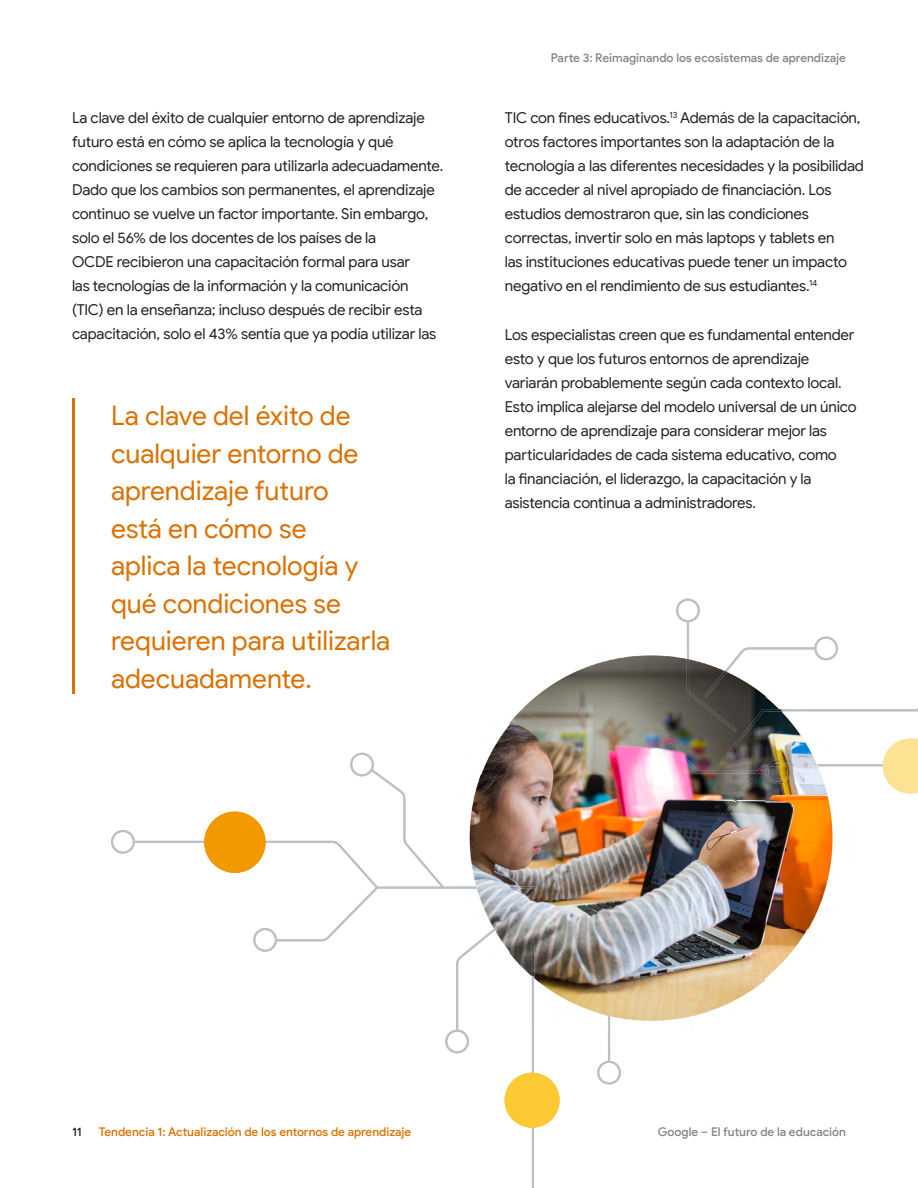
<style>
.page{position:relative;width:918px;height:1188px;background:#fff}
.page>*{position:absolute;margin:0;border:0;box-sizing:border-box;transform-origin:0 0}
.t1{font:27px/37.5px "Google Sans Display";color:#db7100}
.t2{font:15px/24px "Google Sans";letter-spacing:-.015em;color:#202124}
.t3{font:500 12px "Google Sans Display";letter-spacing:-.005em;color:#80868b}
.t4{font:500 12px "Google Sans Display";letter-spacing:-.005em;color:#db7100}
.t5{font:500 12px "Google Sans Display";color:#202124}
</style>
<div class="page">
<img style="left:277px;top:622px;width:556px;height:566px">
<img style="left:135px;top:770px;width:400px;height:171px">
<img style="left:111px;top:830px;width:24px;height:24px">
<img style="left:253px;top:928px;width:24px;height:24px">
<img style="left:350px;top:753px;width:24px;height:23px">
<img style="left:532px;top:942px;width:2px;height:246px">
<img style="left:561px;top:951px;width:49px;height:110px">
<img style="left:456px;top:920px;width:50px;height:110px">
<img style="left:597px;top:1061px;width:24px;height:24px">
<img style="left:687px;top:622px;width:49px;height:102px">
<img style="left:676px;top:598px;width:24px;height:24px">
<img style="left:445px;top:1030px;width:24px;height:23px">
<img style="left:712px;top:708px;width:206px;height:56px">
<img style="left:712px;top:764px;width:171px;height:66px">
<img style="left:883px;top:738px;width:35px;height:56px">
<img style="left:505px;top:1073px;width:55px;height:55px">
<img style="left:705px;top:647px;width:109px;height:50px">
<img style="left:657px;top:724px;width:109px;height:49px">
<img style="left:814px;top:636px;width:24px;height:24px">
<img style="left:766px;top:760px;width:24px;height:24px">
<img style="left:204px;top:812px;width:62px;height:61px">
<hr style="left:72px;top:398px;width:3px;height:296px;background:#db7100">
<p class="t3" style="left:551px;top:50px;width:297px">Parte 3: Reimaginando los ecosistemas de aprendizaje</p>
<p class="t2" style="left:72px;top:105px;width:373px">La clave del éxito de cualquier entorno de aprendizaje futuro está en cómo se aplica la tecnología y qué condiciones se requieren para utilizarla adecuadamente.<br>Dado que los cambios son permanentes, el aprendizaje continuo se vuelve un factor importante. Sin embargo, solo el 56% de los docentes de los países de la<br>OCDE recibieron una capacitación formal para usar<br>las tecnologías de la información y la comunicación (TIC) en la enseñanza; incluso después de recibir esta capacitación, solo el 43% sentía que ya podía utilizar las</p>
<p class="t2" style="left:505px;top:105px;width:361px">TIC con fines educativos.<sup>13</sup> Además de la capacitación, otros factores importantes son la adaptación de la tecnología a las diferentes necesidades y la posibilidad de acceder al nivel apropiado de financiación. Los estudios demostraron que, sin las condiciones correctas, invertir solo en más laptops y tablets en<br>las instituciones educativas puede tener un impacto negativo en el rendimiento de sus estudiantes.<sup>14</sup></p>
<p class="t2" style="left:505px;top:323px;width:354px">Los especialistas creen que es fundamental entender esto y que los futuros entornos de aprendizaje variarán probablemente según cada contexto local.<br>Esto implica alejarse del modelo universal de un único entorno de aprendizaje para considerar mejor las particularidades de cada sistema educativo, como<br>la financiación, el liderazgo, la capacitación y la asistencia continua a administradores.</p>
<h1 class="t1" style="left:111px;top:397px;width:281px">La clave del éxito de cualquier entorno de aprendizaje futuro<br>está en cómo se<br>aplica la tecnología y qué condiciones se requieren para utilizarla adecuadamente.</h1>
<p class="t4" style="left:99px;top:1124px;width:314px">Tendencia 1: Actualización de los entornos de aprendizaje</p>
<p class="t5" style="left:72px;top:1124px;width:11px">11</p>
<p class="t3" style="left:658px;top:1124px;width:190px">Google – El futuro de la educación</p>
</div>
